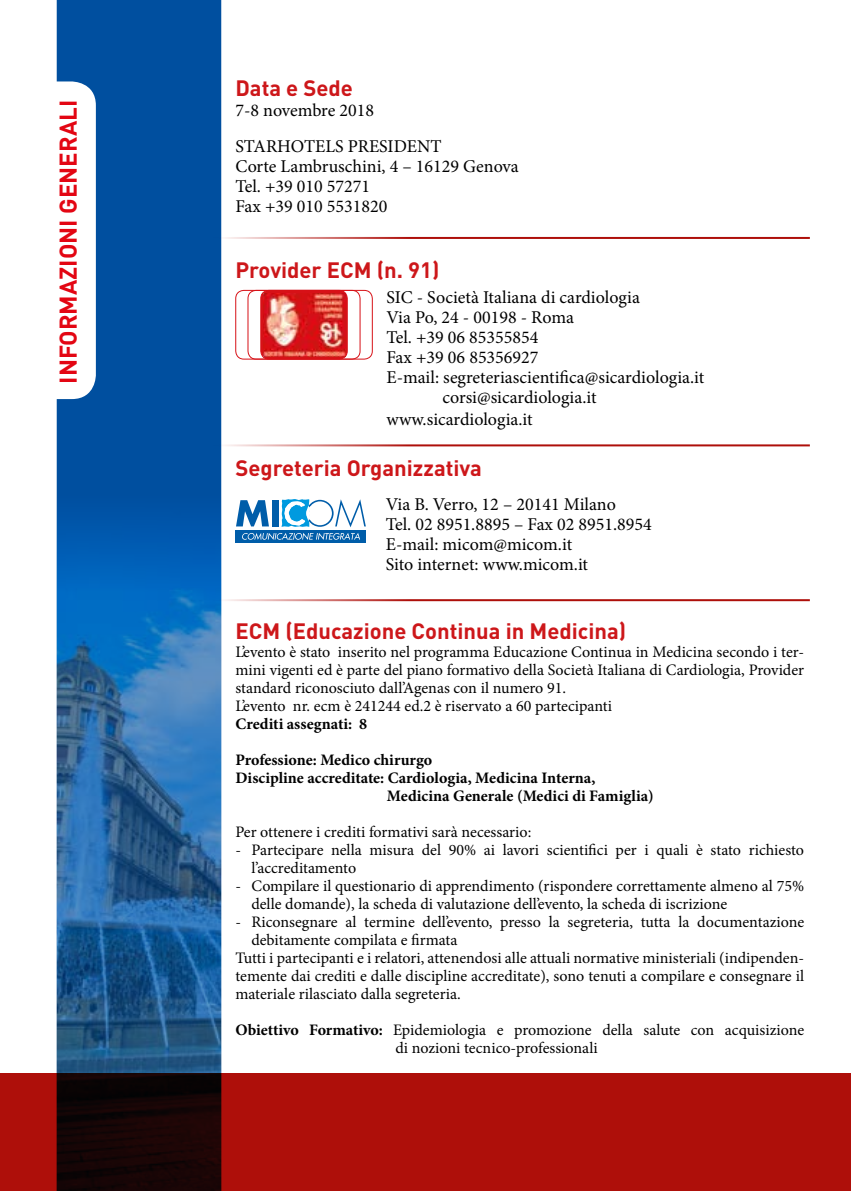
<style>
.page{position:relative;width:851px;height:1191px;background:#fff}
.page>*{position:absolute;margin:0;border:0;box-sizing:border-box;transform-origin:0 0}
.t1{font:700 24px "DIN";color:#e30613}
.t2{font:700 22px "DIN";color:#cd171a}
.t3{font:18px/20px "Minion Pro";color:#000}
.t4{font:16px/18px "Minion Pro";color:#000}
.t5{font:700 16px "Minion Pro";color:#000}
.s1{font-weight:700}
</style>
<div class="page">
<svg style="left:57px;top:0;width:164px;height:450px;fill:#004f9f"></svg>
<img style="left:57px;top:450px;width:164px;height:622px">
<svg style="left:0;top:1072px;width:850px;height:119px;background:#930f0b"></svg>
<div style="left:235px;top:290px;width:137px;height:69px;border:1px solid #d71117;border-radius:8px"></div>
<div style="left:248px;top:290px;width:112px;height:69px;border:1px solid #d71117;border-radius:8px"></div>
<svg style="left:261px;top:290px;width:86px;height:69px"></svg>
<div style="left:260px;top:290px;width:87px;height:69px;border:1px solid #d71117;border-radius:8px"></div>
<img style="left:264px;top:293px;width:81px;height:63px">
<svg style="left:236px;top:500px;width:33px;height:26px"></svg>
<div style="left:272px;top:500px;width:7px;height:26px;background:#005da9"></div>
<div style="left:235px;top:530px;width:131px;height:12px;background:#005da9"></div>
<svg style="left:242px;top:533px;width:118px;height:7px"></svg>
<svg style="left:281px;top:499px;width:85px;height:28px"></svg>
<hr style="left:212px;top:237px;width:597px;height:2px;background:#ae0f0a">
<hr style="left:212px;top:444px;width:597px;height:2px;background:#ae0f0a">
<hr style="left:212px;top:599px;width:597px;height:2px;background:#ae0f0a">
<h1 class="t1" style="left:52px;top:384px;width:285px;rotate:-90deg">INFORMAZIONI GENERALI</h1>
<h2 class="t2" style="left:235px;top:74px;width:119px">Data e Sede</h2>
<p class="t3" style="left:235px;top:93px;width:207px;line-height:36px">7-8 novembre 2018<br>STARHOTELS PRESIDENT</p>
<p class="t3" style="left:235px;top:157px;width:285px">Corte Lambruschini, 4 – 16129 Genova<br>Tel. +39 010 57271<br>Fax +39 010 5531820</p>
<h2 class="t2" style="left:235px;top:256px;width:205px">Provider ECM (n. 91)</h2>
<p class="t3" style="left:386px;top:287px;width:255px">SIC - Società Italiana di cardiologia</p>
<p class="t3" style="left:386px;top:307px;width:189px">Via Po, 24 - 00198 - Roma</p>
<p class="t3" style="left:386px;top:327px;width:153px">Tel. +39 06 85355854</p>
<p class="t3" style="left:386px;top:347px;width:153px">Fax +39 06 85356927</p>
<p class="t3" style="left:386px;top:367px;width:319px">E-mail: segreteriascientifica@sicardiologia.it</p>
<p class="t3" style="left:442px;top:387px;width:156px">corsi@sicardiologia.it</p>
<p class="t3" style="left:386px;top:409px;width:148px">www.sicardiologia.it</p>
<h2 class="t2" style="left:235px;top:454px;width:248px">Segreteria Organizzativa</h2>
<p class="t3" style="left:386px;top:494px;width:267px">Via B. Verro, 12 – 20141 Milano<br>Tel. 02 8951.8895 – Fax 02 8951.8954<br>E-mail: micom@micom.it<br>Sito internet: www.micom.it</p>
<h2 class="t2" style="left:235px;top:617px;width:392px">ECM (Educazione Continua in Medicina)</h2>
<p class="t4" style="left:235px;top:643px;width:570px">L’evento è stato inserito nel programma Educazione Continua in Medicina secondo i ter&shy;mini vigenti ed è parte del piano formativo della Società Italiana di Cardiologia, Provider standard riconosciuto dall’Agenas con il numero 91.<br>L’evento nr. ecm è 241244 ed.2 è riservato a 60 partecipanti</p>
<p class="t5" style="left:235px;top:713px;width:133px">Crediti assegnati: 8</p>
<p class="t5" style="left:235px;top:749px;width:198px">Professione: Medico chirurgo</p>
<p class="t5" style="left:235px;top:767px;width:361px">Discipline accreditate: Cardiologia, Medicina Interna,</p>
<p class="t5" style="left:387px;top:785px;width:268px">Medicina Generale (Medici di Famiglia)</p>
<p class="t4" style="left:235px;top:823px;width:297px">Per ottenere i crediti formativi sarà necessario:</p>
<p class="t4" style="left:251px;top:841px;width:554px;text-indent:-16px">- Partecipare nella misura del 90% ai lavori scientifici per i quali è stato richiesto l’accreditamento</p>
<p class="t4" style="left:251px;top:877px;width:554px;text-indent:-16px">- Compilare il questionario di apprendimento (rispondere correttamente almeno al 75% delle domande), la scheda di valutazione dell’evento, la scheda di iscrizione</p>
<p class="t4" style="left:235px;top:913px;width:570px">- Riconsegnare al termine dell’evento, presso la segreteria, tutta la documentazione</p>
<p class="t4" style="left:251px;top:931px;width:207px">debitamente compilata e firmata</p>
<p class="t4" style="left:235px;top:949px;width:570px">Tutti i partecipanti e i relatori, attenendosi alle attuali normative ministeriali (indipenden-</p>
<p class="t4" style="left:235px;top:967px;width:570px">temente dai crediti e dalle discipline accreditate), sono tenuti a compilare e consegnare il</p>
<p class="t4" style="left:235px;top:985px;width:227px">materiale rilasciato dalla segreteria.</p>
<p class="t4" style="left:395px;top:1021px;width:410px;text-indent:-160px"><span class="s1">Obiettivo Formativo:</span> Epidemiologia e promozione della salute con acquisizione di nozioni tecnico-professionali</p>
</div>
